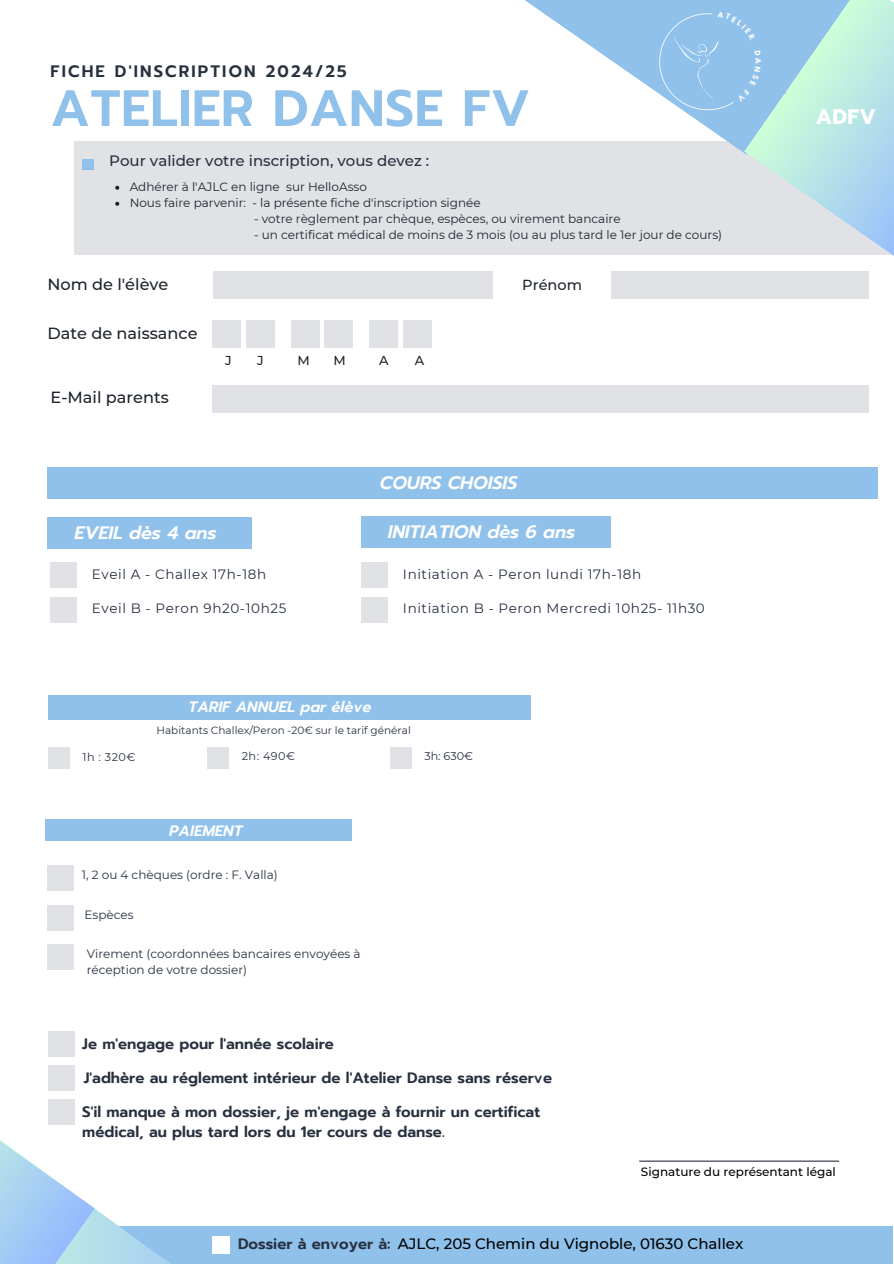
<style>
.page{position:relative;width:894px;height:1264px;background:#fff}
.page>*{position:absolute;margin:0;border:0;box-sizing:border-box;transform-origin:0 0}
.t1{font:600 51px "Prompt";letter-spacing:.01em;color:#8fc1eb}
.t2{font:700 21px "Prompt";color:#fff}
.t3{font:italic 600 18px "Prompt";color:#fff}
.t4{font:600 16.5px "Prompt";letter-spacing:.13em;color:#27303f}
.t5{font:500 16.2px "Montserrat";color:#1e232b}
.t6{font:600 15px/20.2px "Prompt";color:#27303f}
.t7{font:500 15px "Montserrat";color:#27303f}
.t8{font:500 15px "Montserrat";color:#000}
.t9{font:italic 600 15px "Prompt";color:#fff}
.t10{font:500 14.55px "Montserrat";color:#1e232b}
.t11{font:13.5px "Montserrat";letter-spacing:.045em;color:#27303f}
.t12{font:500 12.9px "Montserrat";color:#1e232b}
.t13{font:12px/16px "Montserrat";color:#1e232b}
.t14{font:12px/16px "Montserrat";color:#27303f}
.t15{font:500 12px "Montserrat";color:#000}
.t16{font:11.25px "Montserrat";letter-spacing:.045em;color:#27303f}
.t17{font:10.5px "Montserrat";color:#27303f}
.t18{font:700 6.75px "League Spartan";color:#fff}
</style>
<div class="page">
<div style="left:74px;top:141px;width:819px;height:113px;background:#e1e2e6"></div>
<svg style="left:525px;top:0;width:134px;height:94px"></svg>
<div style="left:213px;top:271px;width:279px;height:28px;background:#e1e2e6"></div>
<div style="left:108px;top:1226px;width:784px;height:37px;background:#8fc1eb"></div>
<svg style="left:95px;top:1209px;width:135px;height:54px"></svg>
<div style="left:82px;top:159px;width:11px;height:11px;background:#8fc1eb"></div>
<div style="left:47px;top:518px;width:205px;height:31px;background:#8fc1eb"></div>
<svg style="left:0;top:1140px;width:95px;height:123px"></svg>
<div style="left:610px;top:271px;width:258px;height:28px;background:#e1e2e6"></div>
<div style="left:361px;top:562px;width:27px;height:26px;background:#e1e2e6"></div>
<div style="left:361px;top:597px;width:27px;height:25px;background:#e1e2e6"></div>
<div style="left:47px;top:467px;width:830px;height:31px;background:#8fc1eb"></div>
<div style="left:213px;top:385px;width:655px;height:27px;background:#e1e2e6"></div>
<div style="left:51px;top:562px;width:26px;height:26px;background:#e1e2e6"></div>
<div style="left:51px;top:597px;width:26px;height:25px;background:#e1e2e6"></div>
<div style="left:213px;top:320px;width:28px;height:28px;background:#e1e2e6"></div>
<div style="left:246px;top:320px;width:28px;height:28px;background:#e1e2e6"></div>
<div style="left:291px;top:320px;width:28px;height:28px;background:#e1e2e6"></div>
<div style="left:324px;top:320px;width:28px;height:28px;background:#e1e2e6"></div>
<div style="left:369px;top:320px;width:29px;height:28px;background:#e1e2e6"></div>
<div style="left:403px;top:320px;width:29px;height:28px;background:#e1e2e6"></div>
<div style="left:48px;top:747px;width:22px;height:21px;background:#e1e2e6"></div>
<div style="left:207px;top:747px;width:22px;height:21px;background:#e1e2e6"></div>
<div style="left:390px;top:747px;width:22px;height:21px;background:#e1e2e6"></div>
<div style="left:361px;top:516px;width:249px;height:32px;background:#8fc1eb"></div>
<div style="left:48px;top:695px;width:483px;height:24px;background:#8fc1eb"></div>
<hr style="left:639px;top:1160px;width:199px;height:1px;background:#27303f">
<div style="left:213px;top:1236px;width:17px;height:17px;background:#fff"></div>
<div style="left:47px;top:865px;width:27px;height:26px;background:#e1e2e6"></div>
<div style="left:47px;top:943px;width:27px;height:26px;background:#e1e2e6"></div>
<div style="left:47px;top:904px;width:27px;height:26px;background:#e1e2e6"></div>
<div style="left:45px;top:819px;width:306px;height:21px;background:#8fc1eb"></div>
<div style="left:48px;top:1030px;width:27px;height:26px;background:#e1e2e6"></div>
<div style="left:48px;top:1064px;width:27px;height:26px;background:#e1e2e6"></div>
<div style="left:48px;top:1099px;width:27px;height:26px;background:#e1e2e6"></div>
<svg style="left:115px;top:186px;width:4px;height:4px"></svg>
<svg style="left:115px;top:202px;width:4px;height:4px"></svg>
<svg style="left:659px;top:0;width:234px;height:255px"></svg>
<p class="t4" style="left:51px;top:59px;width:297px">FICHE D'INSCRIPTION 2024/25</p>
<h1 class="t1" style="left:51px;top:70px;width:481px">ATELIER DANSE FV</h1>
<p class="t7" style="left:109px;top:151px;width:321px">Pour valider votre inscription, vous devez :</p>
<p class="t13" style="left:130px;top:178px;width:352px">Adhérer à l'AJLC en ligne sur HelloAsso<br>Nous faire parvenir: - la présente fiche d'inscription signée</p>
<p class="t13" style="left:254px;top:210px;width:368px">- votre règlement par chèque, espèces, ou virement bancaire</p>
<p class="t13" style="left:254px;top:226px;width:469px">- un certificat médical de moins de 3 mois (ou au plus tard le 1er jour de cours)</p>
<p class="t5" style="left:47px;top:274px;width:122px">Nom de l'élève</p>
<p class="t5" style="left:47px;top:323px;width:152px">Date de naissance</p>
<h2 class="t5" style="left:51px;top:387px;width:120px">E-Mail parents</h2>
<p class="t12" style="left:225px;top:352px;width:8px">J</p>
<p class="t12" style="left:257px;top:352px;width:8px">J</p>
<p class="t12" style="left:297px;top:352px;width:14px">M</p>
<h6 class="t12" style="left:333px;top:352px;width:14px">M</h6>
<h6 class="t12" style="left:379px;top:352px;width:11px">A</h6>
<h6 class="t12" style="left:414px;top:352px;width:11px">A</h6>
<p class="t10" style="left:522px;top:276px;width:61px">Prénom</p>
<p class="t3" style="left:74px;top:519px;width:144px">EVEIL dès 4 ans</p>
<p class="t3" style="left:380px;top:469px;width:139px">COURS CHOISIS</p>
<h4 class="t3" style="left:387px;top:518px;width:189px">INITIATION dès 6 ans</h4>
<h1 class="t11" style="left:92px;top:565px;width:176px">Eveil A - Challex 17h-18h</h1>
<h6 class="t11" style="left:92px;top:599px;width:196px">Eveil B - Peron 9h20-10h25</h6>
<p class="t11" style="left:403px;top:565px;width:240px">Initiation A - Peron lundi 17h-18h</p>
<p class="t11" style="left:403px;top:600px;width:303px">Initiation B - Peron Mercredi 10h25- 11h30</p>
<p class="t18" style="left:761px;top:58px;width:7px;rotate:90deg">A</p>
<h4 class="t9" style="left:188px;top:696px;width:184px">TARIF ANNUEL par élève</h4>
<p class="t17" style="left:156px;top:723px;width:256px">Habitants Challex/Peron -20€ sur le tarif général</p>
<p class="t16" style="left:83px;top:749px;width:54px">1h : 320€</p>
<h6 class="t16" style="left:242px;top:749px;width:55px">2h: 490€</h6>
<h3 class="t16" style="left:424px;top:749px;width:50px">3h: 630€</h3>
<p class="t9" style="left:169px;top:819px;width:75px">PAIEMENT</p>
<p class="t14" style="left:82px;top:867px;width:197px">1, 2 ou 4 chèques (ordre : F. Valla)</p>
<p class="t14" style="left:84px;top:907px;width:51px">Espèces</p>
<h6 class="t14" style="left:87px;top:945px;width:275px">Virement (coordonnées bancaires envoyées à réception de votre dossier)</h6>
<p class="t6" style="left:82px;top:1034px;width:253px">Je m'engage pour l'année scolaire</p>
<h6 class="t6" style="left:84px;top:1068px;width:469px">J'adhère au réglement intérieur de l'Atelier Danse sans réserve</h6>
<h6 class="t6" style="left:82px;top:1101px;width:459px">S'il manque à mon dossier, je m'engage à fournir un certificat médical, au plus tard lors du 1er cours de danse.</h6>
<h3 class="t2" style="left:815px;top:102px;width:61px">ADFV</h3>
<p class="t15" style="left:640px;top:1164px;width:196px">Signature du représentant légal</p>
<p class="t6" style="left:238px;top:1234px;width:154px">Dossier à envoyer à:</p>
<p class="t8" style="left:398px;top:1233px;width:347px">AJLC, 205 Chemin du Vignoble, 01630 Challex</p>
</div>
